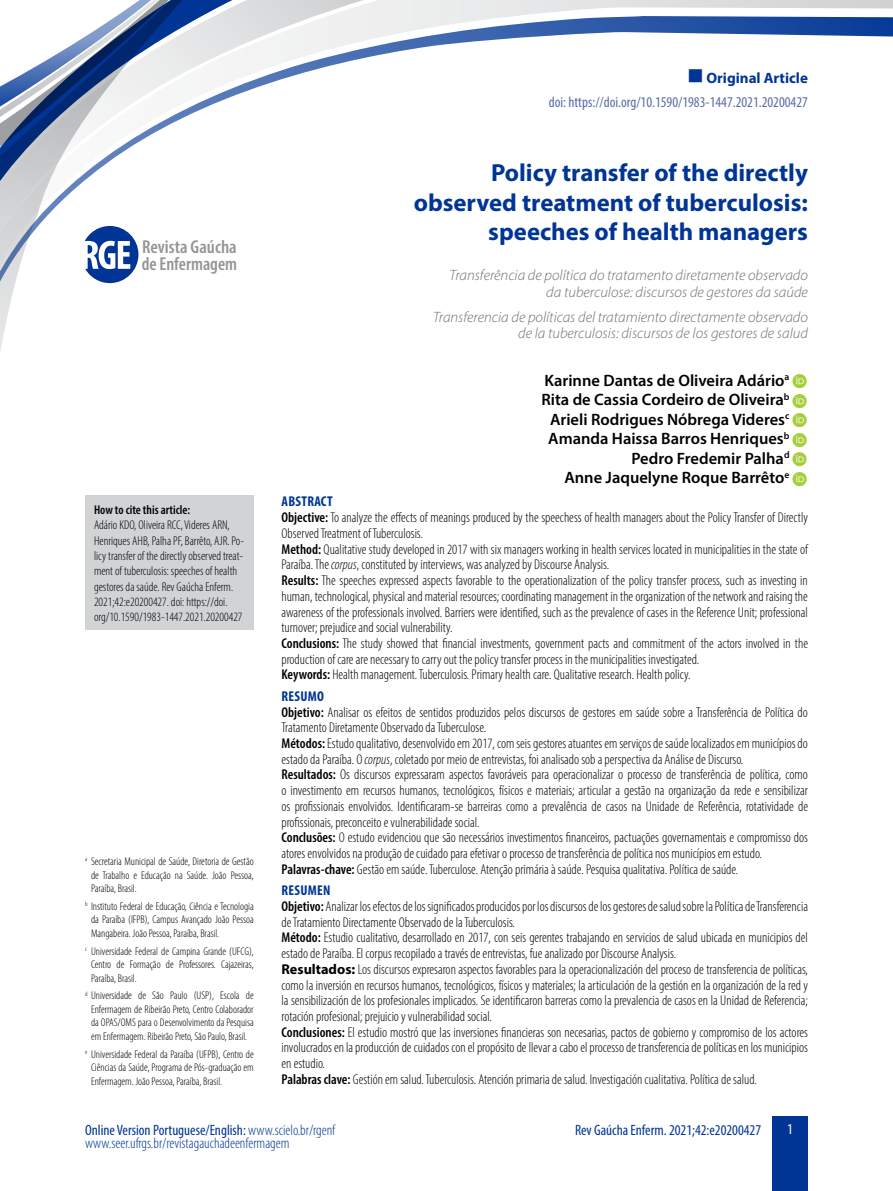
<style>
.page{position:relative;width:893px;height:1191px;background:#fff}
.page>*{position:absolute;margin:0;border:0;box-sizing:border-box;transform-origin:0 0}
.t1{font:700 24.75px/29.7px "Myriad Pro";color:#003595;text-align:right}
.t2{font:600 condensed 18.75px/16.6px "Myriad Pro";color:#939598}
.t3{font:600 16.5px/19.5px "Myriad Pro";color:#000;text-align:right}
.t4{font:italic 300 15px/16.5px "Myriad Pro";color:#6d6e71;text-align:right}
.t5{font:condensed 15px "Myriad Pro";color:#003595}
.t6{font:condensed 15px "Myriad Pro";color:#5a6da7}
.t7{font:300 condensed 15px "Myriad Pro";color:#003595}
.t8{font:700 15px "Myriad Pro";color:#003595}
.t9{font:condensed 15px "Myriad Pro";color:#fff}
.t10{font:300 condensed 14.25px/15.8px "Myriad Pro";color:#000}
.t11{font:300 condensed 12.75px/15.3px "Myriad Pro";color:#000}
.t12{font:600 condensed 12.75px "Myriad Pro";color:#000}
.t13{font:300 condensed 11.25px/13.5px "Myriad Pro";color:#000;text-align:justify}
.s1{font-weight:700;color:#003595}
.s2{font-weight:600}
.s3{font-style:italic}
.s4{font-weight:700;font-stretch:normal}
.s5{font-weight:300}
</style>
<div class="page">
<svg style="left:202px;top:0;width:691px;height:109px"></svg>
<svg style="left:0;top:0;width:202px;height:352px"></svg>
<div style="left:772px;top:1116px;width:36px;height:75px;background:#003595"></div>
<svg style="left:85px;top:226px;width:53px;height:57px"></svg>
<div style="left:85px;top:495px;width:169px;height:135px;background:#d1d3d4"></div>
<svg style="left:689px;top:69px;width:13px;height:14px"></svg>
<p class="t8" style="left:706px;top:68px;width:103px">Original Article</p>
<h2 class="t2" style="left:142px;top:238px;width:97px">Revista Gaúcha de Enfermagem</h2>
<p class="t12" style="left:94px;top:502px;width:98px">How to cite this article:</p>
<p class="t11" style="left:94px;top:517px;width:152px">Adário KDO, Oliveira RCC, Videres ARN, Henriques AHB, Palha PF, Barrêto, AJR. Po&shy;licy transfer of the directly observed treat&shy;ment of tuberculosis: speeches of health gestores da saúde. Rev Gaúcha Enferm.<br>2021;42:e20200427. doi: https://doi. org/10.1590/1983-1447.2021.20200427</p>
<p class="t13" style="left:91px;top:854px;width:164px;text-indent:-6px"><sup>a</sup> Secretaria Municipal de Saúde, Diretoria de Gestão de Trabalho e Educação na Saúde. João Pessoa, Paraíba, Brasil.</p>
<p class="t13" style="left:91px;top:899px;width:164px;text-indent:-6px"><sup>b</sup> Instituto Federal de Educação, Ciência e Tecnologia da Paraíba (IFPB), Campus Avançado João Pessoa Mangabeira. João Pessoa, Paraíba, Brasil.</p>
<p class="t13" style="left:91px;top:944px;width:164px;text-indent:-6px"><sup>c</sup> Universidade Federal de Campina Grande (UFCG), Centro de Formação de Professores. Cajazeiras, Paraíba, Brasil.</p>
<p class="t13" style="left:85px;top:988px;width:170px;text-align:center"><sup>d</sup> Universidade de São Paulo (USP), Escola de Enfermagem de Ribeirão Preto, Centro Colaborador da OPAS/OMS para o Desenvolvimento da Pesquisa em Enfermagem. Ribeirão Preto, São Paulo, Brasil.</p>
<p class="t13" style="left:91px;top:1047px;width:164px;text-indent:-6px"><sup>e</sup> Universidade Federal da Paraíba (UFPB), Centro de Ciências da Saúde, Programa de Pós-graduação em Enfermagem. João Pessoa, Paraíba, Brasil.</p>
<p class="t6" style="left:549px;top:93px;width:261px">doi: https://doi.org/10.1590/1983-1447.2021.20200427</p>
<h1 class="t1" style="left:414px;top:157px;width:396px">Policy transfer of the directly observed treatment of tuberculosis: speeches of health managers</h1>
<p class="t4" style="left:450px;top:267px;width:360px">Transferência de política do tratamento diretamente observado da tuberculose: discursos de gestores da saúde</p>
<p class="t4" style="left:433px;top:308px;width:376px">Transferencia de políticas del tratamiento directamente observado de la tuberculosis: discursos de los gestores de salud</p>
<p class="t3" style="left:541px;top:370px;width:250px">Karinne Dantas de Oliveira Adário<sup>a<br></sup>Rita de Cassia Cordeiro de Oliveira<sup>b<br></sup>Arieli Rodrigues Nóbrega Videres<sup>c<br></sup>Amanda Haissa Barros Henriques<sup>b<br></sup>Pedro Fredemir Palha<sup>d<br></sup>Anne Jaquelyne Roque Barrêto<sup>e</sup></p>
<p class="t10" style="left:281px;top:494px;width:528px"><span class="s1">ABSTRACT<br></span><span class="s2">Objective:</span> To analyze the effects of meanings produced by the speechess of health managers about the Policy Transfer of Directly Observed Treatment of Tuberculosis.<br><span class="s2">Method:</span> Qualitative study developed in 2017 with six managers working in health services located in municipalities in the state of Paraíba. The <span class="s3">corpus</span>, constituted by interviews, was analyzed by Discourse Analysis.<br><span class="s2">Results:</span> The speeches expressed aspects favorable to the operationalization of the policy transfer process, such as investing in human, technological, physical and material resources; coordinating management in the organization of the network and raising the awareness of the professionals involved. Barriers were identified, such as the prevalence of cases in the Reference Unit; professional turnover; prejudice and social vulnerability.<br><span class="s2">Conclusions:</span> The study showed that financial investments, government pacts and commitment of the actors involved in the production of care are necessary to carry out the policy transfer process in the municipalities investigated.<br><span class="s2">Keywords:</span> Health management. Tuberculosis. Primary health care. Qualitative research. Health policy.</p>
<p class="t10" style="left:281px;top:688px;width:528px"><span class="s1">RESUMO<br></span><span class="s2">Objetivo:</span> Analisar os efeitos de sentidos produzidos pelos discursos de gestores em saúde sobre a Transferência de Política do Tratamento Diretamente Observado da Tuberculose.<br><span class="s2">Métodos:</span> Estudo qualitativo, desenvolvido em 2017, com seis gestores atuantes em serviços de saúde localizados em municípios do estado da Paraíba. O <span class="s3">corpus</span>, coletado por meio de entrevistas, foi analisado sob a perspectiva da Análise de Discurso.<br><span class="s2">Resultados:</span> Os discursos expressaram aspectos favoráveis para operacionalizar o processo de transferência de política, como o investimento em recursos humanos, tecnológicos, físicos e materiais; articular a gestão na organização da rede e sensibilizar os profissionais envolvidos. Identificaram-se barreiras como a prevalência de casos na Unidade de Referência, rotatividade de profissionais, preconceito e vulnerabilidade social.<br><span class="s2">Conclusões:</span> O estudo evidenciou que são necessários investimentos financeiros, pactuações governamentais e compromisso dos atores envolvidos na produção de cuidado para efetivar o processo de transferência de política nos municípios em estudo.<br><span class="s2">Palavras-chave:</span> Gestão em saúde. Tuberculose. Atenção primária à saúde. Pesquisa qualitativa. Política de saúde.</p>
<p class="t10" style="left:281px;top:882px;width:528px"><span class="s1">RESUMEN<br></span><span class="s2">Objetivo:</span> Analizar los efectos de los significados producidos por los discursos de los gestores de salud sobre la Política de Transferencia de Tratamiento Directamente Observado de la Tuberculosis.<br><span class="s2">Método:</span> Estudio cualitativo, desarrollado en 2017, con seis gerentes trabajando en servicios de salud ubicada en municipios del estado de Paraíba. El corpus recopilado a través de entrevistas, fue analizado por Discourse Analysis.<br><span class="s4">Resultados:</span> Los discursos expresaron aspectos favorables para la operacionalización del proceso de transferencia de políticas, como la inversión en recursos humanos, tecnológicos, físicos y materiales; la articulación de la gestión en la organización de la red y la sensibilización de los profesionales implicados. Se identificaron barreras como la prevalencia de casos en la Unidad de Referencia; rotación profesional; prejuicio y vulnerabilidad social.<br><span class="s2">Conclusiones:</span> El estudio mostró que las inversiones financieras son necesarias, pactos de gobierno y compromiso de los actores involucrados en la producción de cuidados con el propósito de llevar a cabo el processo de transferencia de políticas en los municipios en estudio.<br><span class="s2">Palabras clave:</span> Gestión em salud. Tuberculosis. Atención primaria de salud. Investigación cualitativa. Política de salud.</p>
<p class="t5" style="left:85px;top:1121px;width:252px">Online Version Portuguese/English: <span class="s5">www.scielo.br/rgenf</span></p>
<p class="t7" style="left:85px;top:1134px;width:206px">www.seer.ufrgs.br/revistagauchadeenfermagem</p>
<p class="t5" style="left:575px;top:1121px;width:188px">Rev Gaúcha Enferm. 2021;42:e20200427</p>
<p class="t9" style="left:787px;top:1120px;width:7px">1</p>
</div>
